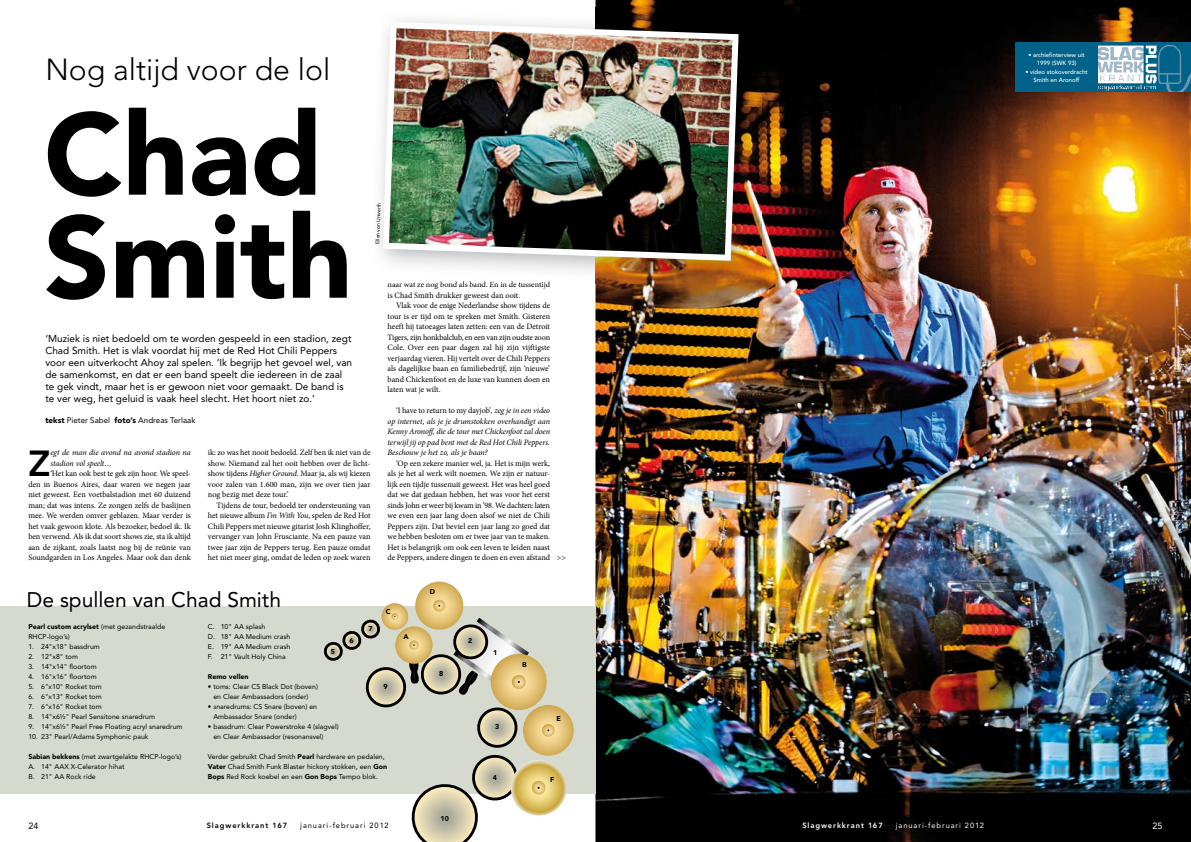
<style>
.page{position:relative;width:1191px;height:842px;background:#fff}
.page>*{position:absolute;margin:0;border:0;box-sizing:border-box;transform-origin:0 0}
.t1{font:900 115px/103px "Avenir LT Std";color:#000}
.t2{font:800 36px "Avenir LT Std";color:#000}
.t3{font:300 30.2px "Avenir LT Std";color:#000}
.t4{font:21px "Avenir LT Std";color:#000}
.t5{font:10px/12px "Avenir LT Std";color:#000}
.t6{font:9px "Avenir LT Std";color:#000}
.t7{font:9px "Avenir LT Std";color:#fff}
.t8{font:8.2px/10.5px "Minion Pro";color:#000;text-align:justify}
.t9{font:italic 8.2px/10.5px "Minion Pro";letter-spacing:-.005em;color:#000}
.t10{font:8px "Avenir LT Std";color:#000}
.t11{font:7.5px "Avenir LT Std";letter-spacing:.125em;color:#000}
.t12{font:7.5px "Avenir LT Std";letter-spacing:.125em;color:#fff}
.t13{font:800 7.5px "Avenir LT Std";letter-spacing:.125em;color:#000}
.t14{font:800 7.5px "Avenir LT Std";letter-spacing:.125em;color:#fff}
.t15{font:7px/10px "Avenir LT Std";color:#000}
.t16{font:900 7px "Avenir LT Std";color:#000}
.t17{font:500 6px/8.5px "Avenir LT Std";color:#fff;text-align:center}
.t18{font:5px "Avenir LT Std";color:#000}
.s1{font-style:normal}
.s2{font-weight:900}
.s3{font-style:italic}
</style>
<div class="page">
<img style="left:595px;top:0;width:596px;height:842px">
<div style="left:1015px;top:43px;width:176px;height:49px;background:#006289"></div>
<img style="left:1098px;top:44px;width:93px;height:48px">
<img style="left:379px;top:7px;width:382px;height:276px">
<img style="left:388px;top:281px;width:162px;height:2px">
<img style="left:380px;top:19px;width:361px;height:245px">
<div style="left:0;top:607px;width:595px;height:187px;background:#d6dace"></div>
<svg style="left:320px;top:582px;width:257px;height:260px"></svg>
<h3 class="t3" style="left:45px;top:51px;width:286px">Nog altijd voor de lol</h3>
<h1 class="t1" style="left:44px;top:103px;width:310px">Chad<br>Smith</h1>
<p class="t18" style="left:374px;top:244px;width:42px;rotate:-88deg">Ellen von Unwerth</p>
<p class="t8" style="left:387px;top:279px;width:164px">naar wat ze nog bond als band. En in de tussentijd is Chad Smith drukker geweest dan ooit.</p>
<p class="t8" style="left:387px;top:300px;width:164px;text-indent:9px">Vlak voor de enige Nederlandse show tijdens de tour is er tijd om te spreken met Smith. Gisteren heeft hij tatoeages laten zetten: een van de Detroit Tigers, zijn honkbalclub, en een van zijn oudste zoon Cole. Over een paar dagen zal hij zijn vijftigste verjaardag vieren. Hij vertelt over de Chili Peppers als dagelijkse baan en familiebedrijf, zijn ‘nieuwe’ band Chickenfoot en de luxe van kunnen doen en laten wat je wilt.</p>
<p class="t9" style="left:387px;top:405px;width:164px;text-align:justify;text-indent:9px"><span class="s1">‘I have to return to my dayjob’</span>, zeg je in een video op internet, als je je drumstokken overhandigt aan Kenny Aronoff, die de tour met Chickenfoot zal doen terwijl jij op pad bent met de Red Hot Chili Peppers.<br>Beschouw je het zo, als je baan?</p>
<p class="t8" style="left:387px;top:458px;width:164px;text-indent:9px">‘Op een zekere manier wel, ja. Het is mijn werk, als je het al werk wilt noemen. We zijn er natuur&shy;lijk een tijdje tussenuit geweest. Het was heel goed dat we dat gedaan hebben, het was voor het eerst sinds John er weer bij kwam in ’98. We dachten: laten we even een jaar lang doen alsof we niet de Chili Peppers zijn. Dat beviel een jaar lang zo goed dat we hebben besloten om er twee jaar van te maken.<br>Het is belangrijk om ook een leven te leiden naast de Peppers, andere dingen te doen en even afstand</p>
<p class="t5" style="left:45px;top:333px;width:308px">‘Muziek is niet bedoeld om te worden gespeeld in een stadion, zegt Chad Smith. Het is vlak voordat hij met de Red Hot Chili Peppers voor een uitverkocht Ahoy zal spelen. ‘Ik begrijp het gevoel wel, van de samenkomst, en dat er een band speelt die iedereen in de zaal te gek vindt, maar het is er gewoon niet voor gemaakt. De band is te ver weg, het geluid is vaak heel slecht. Het hoort niet zo.’</p>
<p class="t10" style="left:45px;top:416px;width:151px"><span class="s2">tekst</span> Pieter Sabel <span class="s2">foto’s</span> Andreas Terlaak</p>
<h2 class="t2" style="left:28px;top:442px;width:23px">Z</h2>
<p class="t9" style="left:50px;top:447px;width:142px">egt de man die avond na avond stadion na stadion vol speelt…</p>
<p class="t8" style="left:208px;top:447px;width:164px">ik: zo was het nooit bedoeld. Zelf ben ik niet van de show. Niemand zal het ooit hebben over de licht&shy;show tijdens <span class="s3">Higher Ground</span>. Maar ja, als wij kiezen voor zalen van 1.600 man, zijn we over tien jaar nog bezig met deze tour.’</p>
<p class="t8" style="left:208px;top:500px;width:164px;text-indent:9px">Tijdens de tour, bedoeld ter ondersteuning van het nieuwe album <span class="s3">I’m With You</span>, spelen de Red Hot Chili Peppers met nieuwe gitarist Josh Klinghoffer, vervanger van John Frusciante. Na een pauze van twee jaar zijn de Peppers terug. Een pauze omdat het niet meer ging, omdat de leden op zoek waren</p>
<p class="t8" style="left:28px;top:468px;width:164px;text-indent:22px">‘Het kan ook best te gek zijn hoor. We speel&shy;den in Buenos Aires, daar waren we negen jaar niet geweest. Een voetbalstadion met 60 duizend man; dat was intens. Ze zongen zelfs de baslijnen mee. We werden omver geblazen. Maar verder is het vaak gewoon klote. Als bezoeker, bedoel ik. Ik ben verwend. Als ik dat soort shows zie, sta ik altijd aan de zijkant, zoals laatst nog bij de reünie van Soundgarden in Los Angeles. Maar ook dan denk</p>
<p class="t8" style="left:557px;top:552px;width:11px">&gt;&gt;</p>
<p class="t16" style="left:430px;top:587px;width:7px">D</p>
<h3 class="t4" style="left:27px;top:587px;width:256px">De spullen van Chad Smith</h3>
<p class="t15" style="left:208px;top:622px;width:84px">C. 10" AA splash<br>D. 18" AA Medium crash<br>E. 19" AA Medium crash<br>F. 21" Vault Holy China</p>
<p class="t16" style="left:208px;top:672px;width:42px">Remo vellen</p>
<p class="t15" style="left:208px;top:682px;width:111px;text-align:center">• toms: Clear CS Black Dot (boven) en Clear Ambassadors (onder)</p>
<p class="t15" style="left:213px;top:702px;width:105px;text-indent:-5px">• snaredrums: CS Snare (boven) en<br>Ambassador Snare (onder)</p>
<p class="t15" style="left:213px;top:722px;width:127px;text-indent:-5px">• bassdrum: Clear Powerstroke 4 (slagvel) en Clear Ambassador (resonansvel)</p>
<p class="t15" style="left:208px;top:752px;width:181px">Verder gebruikt Chad Smith <span class="s2">Pearl</span> hardware en pedalen,<br><span class="s2">Vater</span> Chad Smith Funk Blaster hickory stokken, een <span class="s2">Gon<br>Bops</span> Red Rock koebel en een <span class="s2">Gon Bops</span> Tempo blok.</p>
<p class="t16" style="left:386px;top:607px;width:6px">C</p>
<p class="t15" style="left:28px;top:622px;width:139px"><span class="s2">Pearl custom acrylset</span> (met gezandstraalde<br>RHCP-logo’s)</p>
<p class="t15" style="left:28px;top:642px;width:73px">1. 24"x18" bassdrum</p>
<p class="t15" style="left:28px;top:652px;width:51px">2. 12"x8" tom</p>
<p class="t15" style="left:28px;top:662px;width:70px">3. 14"x14" floortom</p>
<p class="t15" style="left:28px;top:672px;width:70px">4. 16"x16" floortom</p>
<p class="t15" style="left:28px;top:682px;width:75px">5. 6"x10" Rocket tom</p>
<p class="t15" style="left:28px;top:692px;width:75px">6. 6"x13" Rocket tom</p>
<p class="t15" style="left:28px;top:702px;width:75px">7. 6"x16" Rocket tom</p>
<p class="t15" style="left:28px;top:712px;width:128px">8. 14"x6½" Pearl Sensitone snaredrum</p>
<p class="t15" style="left:28px;top:722px;width:156px">9. 14"x6½" Pearl Free Floating acryl snaredrum</p>
<p class="t15" style="left:28px;top:732px;width:122px">10. 23" Pearl/Adams Symphonic pauk</p>
<p class="t15" style="left:28px;top:752px;width:155px"><span class="s2">Sabian bekkens</span> (met zwartgelakte RHCP-logo’s)<br>A. 14" AAX X-Celerator hihat<br>B. 21" AA Rock ride</p>
<p class="t16" style="left:368px;top:624px;width:6px">7</p>
<p class="t16" style="left:403px;top:632px;width:7px">A</p>
<p class="t16" style="left:349px;top:636px;width:6px">6</p>
<p class="t16" style="left:468px;top:637px;width:6px">2</p>
<p class="t16" style="left:331px;top:647px;width:6px">5</p>
<p class="t16" style="left:493px;top:648px;width:6px">1</p>
<p class="t16" style="left:439px;top:670px;width:6px">8</p>
<p class="t16" style="left:383px;top:682px;width:6px">9</p>
<p class="t16" style="left:495px;top:722px;width:6px">3</p>
<p class="t16" style="left:493px;top:773px;width:6px">4</p>
<p class="t16" style="left:522px;top:661px;width:6px">B</p>
<p class="t16" style="left:556px;top:714px;width:6px">E</p>
<p class="t16" style="left:550px;top:775px;width:6px">F</p>
<p class="t17" style="left:1028px;top:50px;width:58px">• archiefinterview uit<br>1999 (SWK 93)</p>
<p class="t17" style="left:1025px;top:67px;width:64px">• video stokoverdracht<br>Smith en Aronoff</p>
<p class="t16" style="left:440px;top:814px;width:10px">10</p>
<p class="t6" style="left:28px;top:820px;width:12px">24</p>
<p class="t13" style="left:207px;top:821px;width:82px">Slagwerkkrant 167</p>
<p class="t11" style="left:300px;top:821px;width:90px">januari-februari 2012</p>
<p class="t14" style="left:802px;top:821px;width:82px">Slagwerkkrant 167</p>
<p class="t12" style="left:895px;top:821px;width:90px">januari-februari 2012</p>
<p class="t7" style="left:1152px;top:820px;width:12px">25</p>
</div>
